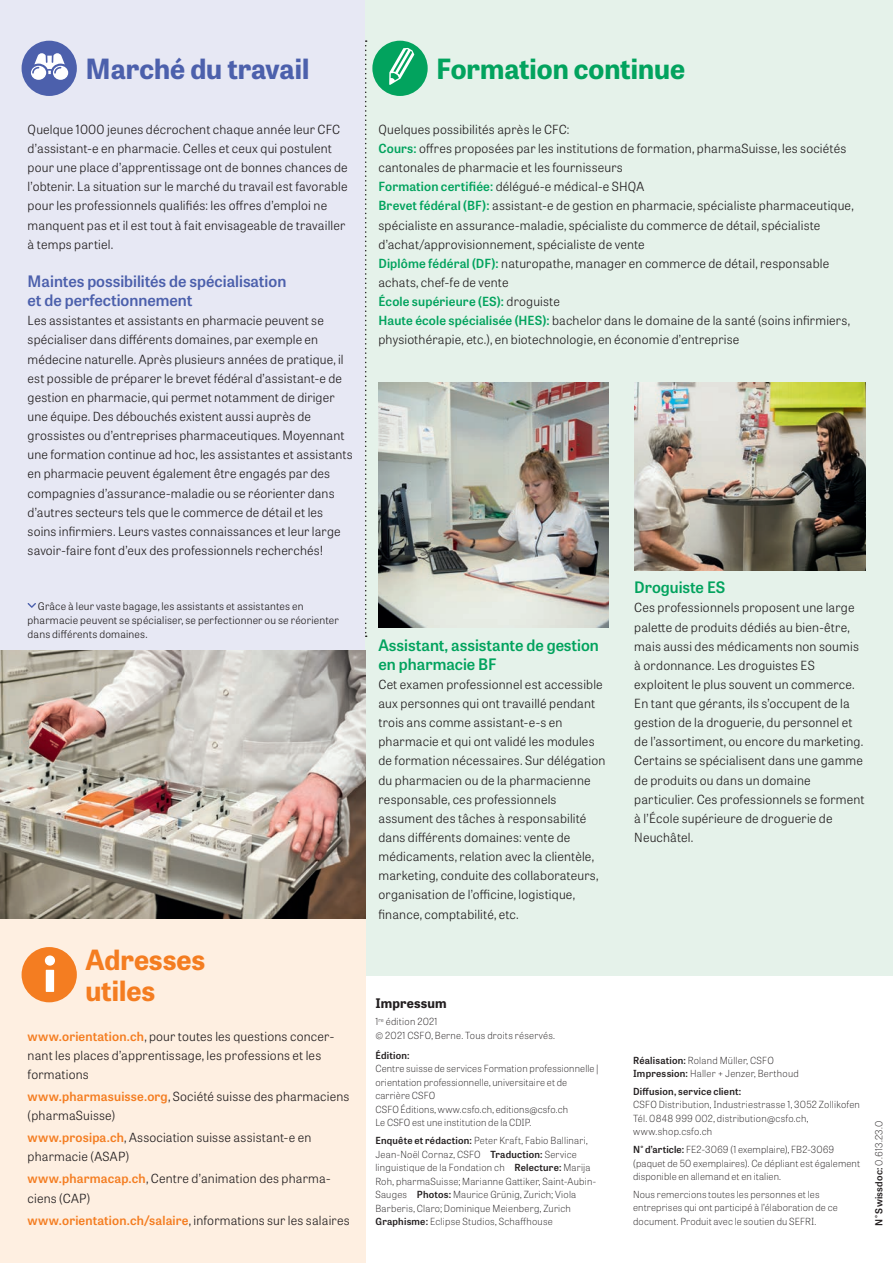
<style>
.page{position:relative;width:893px;height:1263px;background:#fff}
.page>*{position:absolute;margin:0;border:0;box-sizing:border-box;transform-origin:0 0}
.t1{font:700 27.75px "Tablet Gothic";color:#02a35e}
.t2{font:700 27.75px "Tablet Gothic";color:#4c60ac}
.t3{font:700 27.75px/32px "Tablet Gothic";color:#f47d21}
.t4{font:600 15.75px/19.2px "Tablet Gothic";color:#4c60ac}
.t5{font:600 15.75px/19.2px "Tablet Gothic";color:#02a35e}
.t6{font:700 13.2px "Tablet Gothic";letter-spacing:.015em;color:#231f20}
.t7{font:300 12.6px/19.2px "Tablet Gothic";letter-spacing:.015em;color:#231f20}
.t8{font:300 10.5px/14.4px "Tablet Gothic";letter-spacing:.015em;color:#231f20}
.t9{font:100 9.75px/13.5px "Tablet Gothic";letter-spacing:.02em;color:#231f20}
.t10{font:600 9.75px "Tablet Gothic";letter-spacing:.02em;color:#231f20}
.s1{font-weight:600;color:#f47d21}
.s2{font-weight:600;color:#02a35e}
.s3{font-weight:600}
.s4{font-weight:100}
</style>
<div class="page">
<div style="left:0;top:0;width:366px;height:890px;background:#e7e8f4"></div>
<div style="left:366px;top:0;width:527px;height:976px;background:#e5f2ea"></div>
<div style="left:0;top:765px;width:366px;height:498px;background:#feefe1"></div>
<div style="left:372px;top:41px;width:56px;height:55px;background:#02a35e;border-radius:50%"></div>
<svg style="left:389px;top:48px;width:25px;height:37px"></svg>
<div style="left:22px;top:41px;width:55px;height:55px;background:#4c60ac;border-radius:50%"></div>
<svg style="left:31px;top:53px;width:37px;height:27px"></svg>
<div style="left:22px;top:947px;width:55px;height:55px;background:#f47d21;border-radius:50%"></div>
<div style="left:46px;top:970px;width:8px;height:22px;background:#fff"></div>
<div style="left:45px;top:955px;width:10px;height:11px;background:#fff;border-radius:50%"></div>
<svg style="left:365px;top:40px;width:2px;height:597px"></svg>
<img style="left:0;top:651px;width:366px;height:267px">
<img style="left:378px;top:383px;width:231px;height:244px">
<img style="left:634px;top:383px;width:231px;height:188px">
<svg style="left:28px;top:603px;width:8px;height:5px"></svg>
<h1 class="t2" style="left:85px;top:49px;width:225px">Marché du travail</h1>
<p class="t7" style="left:28px;top:119px;width:322px">Quelque 1000 jeunes décrochent chaque année leur CFC d’assistant-e en pharmacie. Celles et ceux qui postulent pour une place d’apprentissage ont de bonnes chances de l’obtenir. La situation sur le marché du travail est favorable pour les professionnels qualifiés: les offres d’emploi ne manquent pas et il est tout à fait envisageable de travailler à temps partiel.</p>
<p class="t4" style="left:28px;top:271px;width:260px">Maintes possibilités de spécialisation et de perfectionnement</p>
<p class="t7" style="left:28px;top:311px;width:327px">Les assistantes et assistants en pharmacie peuvent se spécialiser dans différents domaines, par exemple en médecine naturelle. Après plusieurs années de pratique, il est possible de préparer le brevet fédéral d’assistant-e de gestion en pharmacie, qui permet notamment de diriger une équipe. Des débouchés existent aussi auprès de grossistes ou d’entreprises pharmaceutiques. Moyennant une formation continue ad hoc, les assistantes et assistants en pharmacie peuvent également être engagés par des compagnies d’assurance-maladie ou se réorienter dans d’autres secteurs tels que le commerce de détail et les soins infirmiers. Leurs vastes connaissances et leur large savoir-faire font d’eux des professionnels recherchés!</p>
<p class="t8" style="left:28px;top:598px;width:313px;text-indent:10px">Grâce à leur vaste bagage, les assistants et assistantes en pharmacie peuvent se spécialiser, se perfectionner ou se réorienter dans différents domaines.</p>
<h1 class="t3" style="left:85px;top:942px;width:121px">Adresses utiles</h1>
<p class="t7" style="left:28px;top:1026px;width:308px"><span class="s1">www.orientation.ch</span>, pour toutes les questions concer&shy;nant les places d’apprentissage, les professions et les formations</p>
<p class="t7" style="left:28px;top:1086px;width:323px"><span class="s1">www.pharmasuisse.org</span>, Société suisse des pharmaciens (pharmaSuisse)</p>
<p class="t7" style="left:28px;top:1127px;width:285px"><span class="s1">www.prosipa.ch</span>, Association suisse assistant-e en pharmacie (ASAP)</p>
<p class="t7" style="left:28px;top:1169px;width:304px"><span class="s1">www.pharmacap.ch</span>, Centre d’animation des pharma&shy;ciens (CAP)</p>
<p class="t7" style="left:28px;top:1210px;width:324px"><span class="s1">www.orientation.ch/salaire</span>, informations sur les salaires</p>
<h1 class="t1" style="left:436px;top:49px;width:250px">Formation continue</h1>
<p class="t7" style="left:378px;top:119px;width:477px">Quelques possibilités après le CFC:<br><span class="s2">Cours:</span> offres proposées par les institutions de formation, pharmaSuisse, les sociétés cantonales de pharmacie et les fournisseurs<br><span class="s2">Formation certifiée:</span> délégué-e médical-e SHQA<br><span class="s2">Brevet fédéral (BF):</span> assistant-e de gestion en pharmacie, spécialiste pharmaceutique, spécialiste en assurance-maladie, spécialiste du commerce de détail, spécialiste d’achat/approvisionnement, spécialiste de vente<br><span class="s2">Diplôme fédéral (DF):</span> naturopathe, manager en commerce de détail, responsable achats, chef-fe de vente<br><span class="s2">École supérieure (ES):</span> droguiste<br><span class="s2">Haute école spécialisée (HES):</span> bachelor dans le domaine de la santé (soins infirmiers, physiothérapie, etc.), en biotechnologie, en économie d’entreprise</p>
<p class="t5" style="left:378px;top:635px;width:222px">Assistant, assistante de gestion en pharmacie BF</p>
<p class="t7" style="left:378px;top:674px;width:229px">Cet examen professionnel est accessible aux personnes qui ont travaillé pendant trois ans comme assistant-e-s en pharmacie et qui ont validé les modules de formation nécessaires. Sur délégation du pharmacien ou de la pharmacienne responsable, ces professionnels assument des tâches à responsabilité dans différents domaines: vente de médicaments, relation avec la clientèle, marketing, conduite des collaborateurs, organisation de l’officine, logistique, finance, comptabilité, etc.</p>
<p class="t5" style="left:634px;top:577px;width:93px">Droguiste ES</p>
<p class="t7" style="left:634px;top:598px;width:232px">Ces professionnels proposent une large palette de produits dédiés au bien-être, mais aussi des médicaments non soumis à ordonnance. Les droguistes ES exploitent le plus souvent un commerce.<br>En tant que gérants, ils s’occupent de la gestion de la droguerie, du personnel et de l’assortiment, ou encore du marketing.<br>Certains se spécialisent dans une gamme de produits ou dans un domaine particulier. Ces professionnels se forment à l’École supérieure de droguerie de Neuchâtel.</p>
<p class="t6" style="left:375px;top:993px;width:73px">Impressum</p>
<p class="t9" style="left:375px;top:1015px;width:181px">1<sup>re</sup> édition 2021<br>© 2021 CSFO, Berne. Tous droits réservés.</p>
<p class="t10" style="left:375px;top:1048px;width:36px">Édition:</p>
<p class="t9" style="left:375px;top:1062px;width:225px">Centre suisse de services Formation professionnelle | orientation professionnelle, universitaire et de carrière CSFO<br>CSFO Éditions, www.csfo.ch, editions@csfo.ch<br>Le CSFO est une institution de la CDIP.</p>
<p class="t9" style="left:375px;top:1133px;width:222px"><span class="s3">Enquête et rédaction:</span> Peter Kraft, Fabio Ballinari, Jean-Noël Cornaz, CSFO <span class="s3">Traduction:</span> Service linguistique de la Fondation ch <span class="s3">Relecture:</span> Marija Roh, pharmaSuisse; Marianne Gattiker, Saint-Aubin-Sauges <span class="s3">Photos:</span> Maurice Grünig, Zurich; Viola Barberis, Claro; Dominique Meienberg, Zurich <span class="s3">Graphisme:</span> Eclipse Studios, Schaffhouse</p>
<p class="t9" style="left:633px;top:1053px;width:167px"><span class="s3">Réalisation:</span> Roland Müller, CSFO<br><span class="s3">Impression:</span> Haller + Jenzer, Berthoud</p>
<p class="t10" style="left:633px;top:1084px;width:110px">Diffusion, service client:</p>
<p class="t9" style="left:633px;top:1098px;width:228px">CSFO Distribution, Industriestrasse 1, 3052 Zollikofen<br>Tél. 0848 999 002, distribution@csfo.ch, www.shop.csfo.ch</p>
<p class="t9" style="left:633px;top:1142px;width:228px"><span class="s3">N° d’article:</span> FE2-3069 (1 exemplaire), FB2-3069 (paquet de 50 exemplaires). Ce dépliant est également disponible en allemand et en italien.</p>
<p class="t9" style="left:633px;top:1187px;width:206px">Nous remercions toutes les personnes et les entreprises qui ont participé à l’élaboration de ce document. Produit avec le soutien du SEFRI.</p>
<p class="t10" style="left:872px;top:1226px;width:106px;rotate:-90deg">N° Swissdoc: <span class="s4">0.613.23.0</span></p>
</div>
